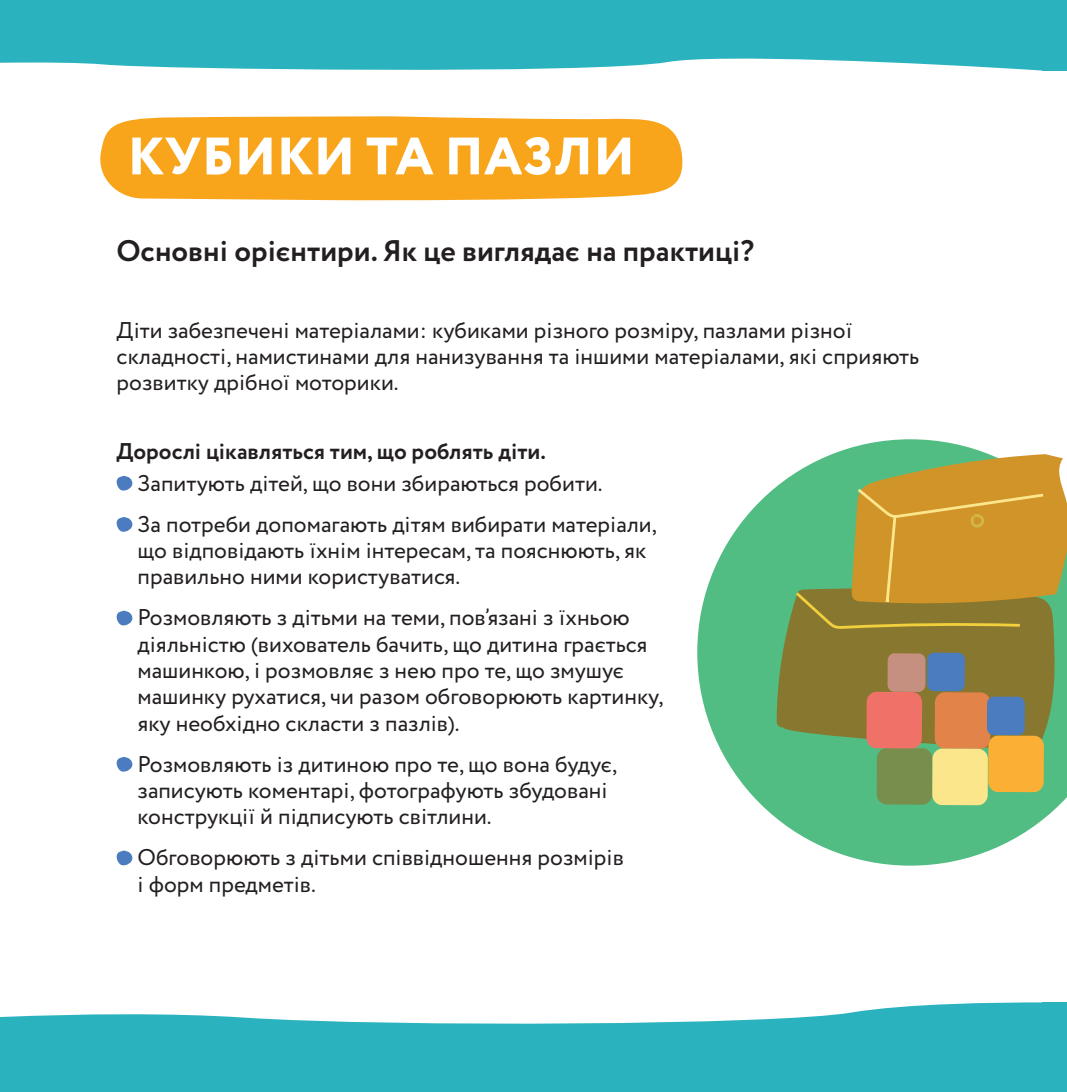
<style>
.page{position:relative;width:1067px;height:1092px;background:#fff}
.page>*{position:absolute;margin:0;border:0;box-sizing:border-box;transform-origin:0 0}
.t1{font:800 52.5px "Circe";letter-spacing:.01em;color:#fff}
.t2{font:700 29.75px "Circe";color:#231f20}
.t3{font:22.75px/26.2px "Circe";color:#231f20}
.t4{font:700 22.75px "Circe";color:#231f20}
</style>
<div class="page">
<svg style="left:100px;top:116px;width:583px;height:85px;background:#f9ab2b"></svg>
<svg style="left:0;top:45px;width:1042px;height:26px;fill:#2ab3bf"></svg>
<svg style="left:116px;top:476px;width:16px;height:15px"></svg>
<svg style="left:116px;top:517px;width:16px;height:15px"></svg>
<svg style="left:116px;top:610px;width:16px;height:16px"></svg>
<svg style="left:116px;top:757px;width:16px;height:15px"></svg>
<svg style="left:116px;top:850px;width:16px;height:16px"></svg>
<svg style="left:0;top:1002px;width:1042px;height:64px;fill:#2ab3bf"></svg>
<svg style="left:697px;top:439px;width:370px;height:426px;fill:#51bd83"></svg>
<svg style="left:776px;top:454px;width:291px;height:297px;background:#999645"></svg>
<div style="left:988px;top:735px;width:55px;height:57px;background:#fbb035;border-radius:10px"></div>
<div style="left:876px;top:748px;width:56px;height:56px;background:#778e4d;border-radius:10px"></div>
<div style="left:934px;top:692px;width:56px;height:56px;background:#e28349;border-radius:10px"></div>
<div style="left:986px;top:696px;width:38px;height:39px;background:#4b7cbf;border-radius:7px"></div>
<div style="left:927px;top:652px;width:38px;height:39px;background:#4b7cbf;border-radius:7px"></div>
<div style="left:887px;top:653px;width:38px;height:39px;background:#c5907f;border-radius:7px"></div>
<div style="left:932px;top:748px;width:55px;height:57px;background:#fce68c;border-radius:10px"></div>
<div style="left:866px;top:691px;width:56px;height:57px;background:#f07167;border-radius:10px"></div>
<div style="left:0;top:0;width:1067px;height:45px;background:#2ab3bf"></div>
<div style="left:0;top:1066px;width:1067px;height:25px;background:#2ab3bf"></div>
<div style="left:1042px;top:16px;width:25px;height:54px;background:#2ab3bf"></div>
<div style="left:1042px;top:1002px;width:25px;height:73px;background:#2ab3bf"></div>
<h1 class="t1" style="left:128px;top:121px;width:509px">Кубики та пазли</h1>
<h2 class="t2" style="left:117px;top:231px;width:639px">Основні орієнтири. Як це виглядає на практиці?</h2>
<p class="t3" style="left:117px;top:317px;width:804px">Діти забезпечені матеріалами: кубиками різного розміру, пазлами різної складності, намистинами для нанизування та іншими матеріалами, які сприяють розвитку дрібної моторики.</p>
<p class="t4" style="left:117px;top:436px;width:431px">Дорослі цікавляться тим, що роблять діти.</p>
<p class="t3" style="left:137px;top:463px;width:521px;line-height:41.1px">Запитують дітей, що вони збираються робити.<br>За потреби допомагають дітям вибирати матеріали,</p>
<p class="t3" style="left:137px;top:538px;width:510px">що відповідають їхнім інтересам, та пояснюють, як правильно ними користуватися.</p>
<p class="t3" style="left:137px;top:605px;width:527px">Розмовляють з дітьми на теми, пов’язані з їхньою діяльністю (вихователь бачить, що дитина грається машинкою, і розмовляє з нею про те, що змушує машинку рухатися, чи разом обговорюють картинку, яку необхідно скласти з пазлів).</p>
<p class="t3" style="left:137px;top:751px;width:481px">Розмовляють із дитиною про те, що вона будує, записують коментарі, фотографують збудовані конструкції й підписують світлини.</p>
<p class="t3" style="left:137px;top:845px;width:488px">Обговорюють з дітьми співвідношення розмірів і форм предметів.</p>
</div>
